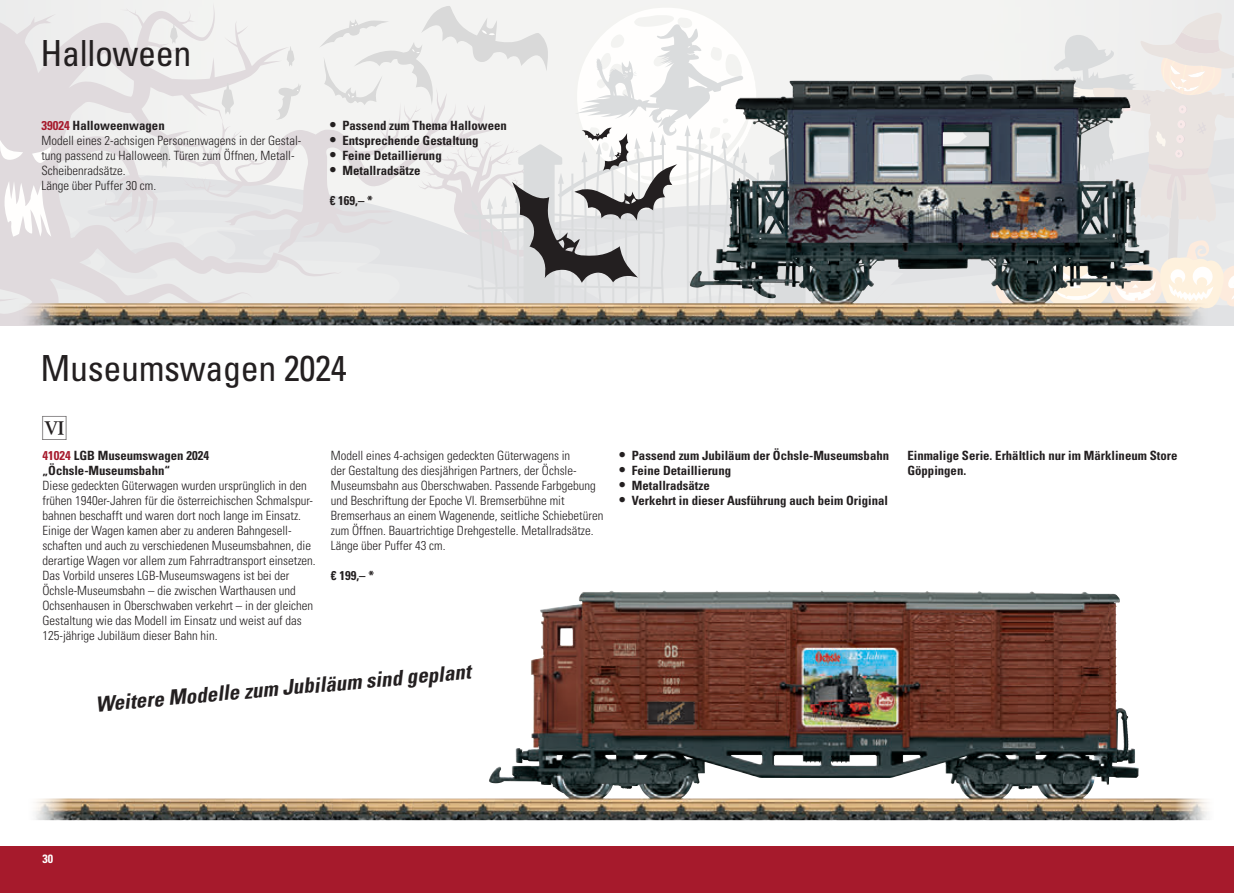
<style>
.page{position:relative;width:1234px;height:893px;background:#fff}
.page>*{position:absolute;margin:0;border:0;box-sizing:border-box;transform-origin:0 0}
.t1{font:condensed 36px "Univers LT Std";letter-spacing:-.01em;color:#231f20}
.t2{font:30px "LGB Piktos";color:#231f20}
.t3{font:italic 700 condensed 21px "Univers LT Std";color:#231f20}
.t4{font:300 condensed 12.75px/15px "Univers LT Std";color:#231f20}
.t5{font:700 condensed 12.75px/15px "Univers LT Std";color:#231f20}
.t6{font:700 condensed 12px "Univers LT Std";color:#fff}
.s1{color:#a61a2c}
.s2{font-size:15px}
</style>
<div class="page">
<svg style="left:0;top:0;width:1233px;height:325px"></svg>
<div style="left:0;top:846px;width:1233px;height:47px;background:#a61a2c"></div>
<img style="left:35px;top:590px;width:1173px;height:230px">
<svg style="left:319px;top:6px;width:914px;height:319px"></svg>
<h1 class="t1" style="left:40px;top:31px;width:153px">Halloween</h1>
<p class="t5" style="left:41px;top:118px;width:125px"><span class="s1">39024</span> Halloweenwagen</p>
<p class="t4" style="left:41px;top:133px;width:261px">Modell eines 2-achsigen Personenwagens in der Gestal&shy;tung passend zu Halloween. Türen zum Öffnen, Metall-Scheibenradsätze.<br>Länge über Puffer 30 cm.</p>
<p class="t5" style="left:329px;top:118px;width:179px"><span class="s2">•</span> Passend zum Thema Halloween</p>
<p class="t5" style="left:329px;top:133px;width:150px"><span class="s2">•</span> Entsprechende Gestaltung</p>
<p class="t5" style="left:329px;top:148px;width:113px"><span class="s2">•</span> Feine Detaillierung</p>
<p class="t5" style="left:329px;top:163px;width:92px"><span class="s2">•</span> Metallradsätze</p>
<p class="t5" style="left:329px;top:193px;width:45px">€ 169,– *</p>
<h1 class="t1" style="left:40px;top:346px;width:308px">Museumswagen 2024</h1>
<h2 class="t2" style="left:43px;top:412px;width:30px">6</h2>
<p class="t5" style="left:43px;top:448px;width:168px"><span class="s1">41024</span> LGB Museumswagen 2024</p>
<p class="t5" style="left:43px;top:463px;width:129px">„Öchsle-Museumsbahn“</p>
<p class="t4" style="left:43px;top:478px;width:275px">Diese gedeckten Güterwagen wurden ursprünglich in den frühen 1940er-Jahren für die österreichischen Schmalspur&shy;bahnen beschafft und waren dort noch lange im Einsatz.<br>Einige der Wagen kamen aber zu anderen Bahngesell&shy;schaften und auch zu verschiedenen Museumsbahnen, die derartige Wagen vor allem zum Fahrradtransport einsetzen.<br>Das Vorbild unseres LGB-Museumswagens ist bei der Öchsle-Museumsbahn – die zwischen Warthausen und Ochsenhausen in Oberschwaben verkehrt – in der gleichen Gestaltung wie das Modell im Einsatz und weist auf das 125-jährige Jubiläum dieser Bahn hin.</p>
<p class="t4" style="left:331px;top:448px;width:274px">Modell eines 4-achsigen gedeckten Güterwagens in<br>der Gestaltung des diesjährigen Partners, der Öchsle-Museumsbahn aus Oberschwaben. Passende Farbgebung und Beschriftung der Epoche VI. Bremserbühne mit Bremserhaus an einem Wagenende, seitliche Schiebetüren zum Öffnen. Bauartrichtige Drehgestelle. Metallradsätze.<br>Länge über Puffer 43 cm.</p>
<p class="t5" style="left:331px;top:568px;width:45px">€ 199,– *</p>
<h3 class="t3" style="left:94px;top:691px;width:378px;rotate:-5deg">Weitere Modelle zum Jubiläum sind geplant</h3>
<p class="t5" style="left:619px;top:448px;width:271px"><span class="s2">•</span> Passend zum Jubiläum der Öchsle-Museumsbahn</p>
<p class="t5" style="left:619px;top:463px;width:113px"><span class="s2">•</span> Feine Detaillierung</p>
<p class="t5" style="left:619px;top:478px;width:92px"><span class="s2">•</span> Metallradsätze</p>
<p class="t5" style="left:619px;top:493px;width:270px"><span class="s2">•</span> Verkehrt in dieser Ausführung auch beim Original</p>
<p class="t5" style="left:907px;top:448px;width:271px">Einmalige Serie. Erhältlich nur im Märklineum Store<br>Göppingen.</p>
<p class="t6" style="left:43px;top:852px;width:12px">30</p>
</div>
